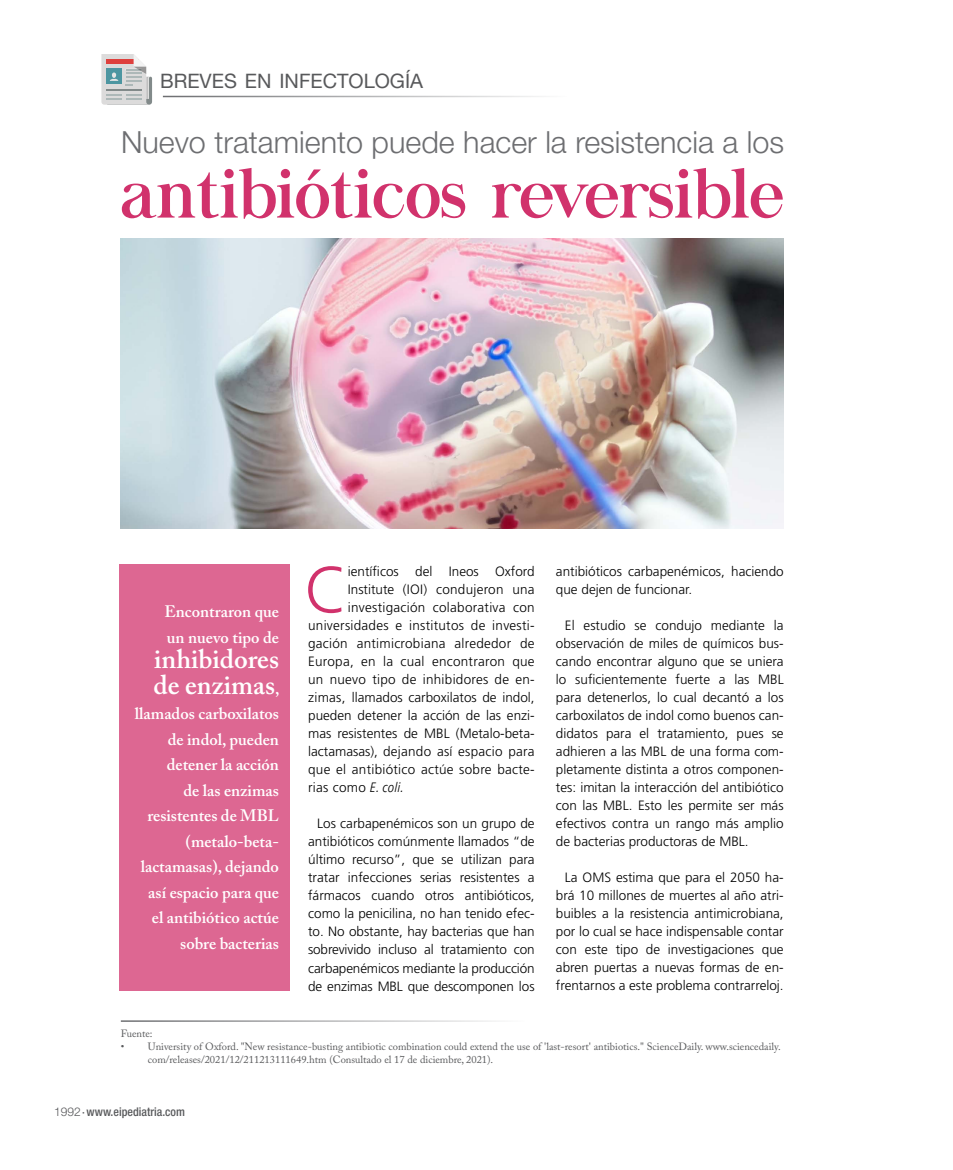
<style>
.page{position:relative;width:953px;height:1170px;background:#fff}
.page>*{position:absolute;margin:0;border:0;box-sizing:border-box;transform-origin:0 0}
.t1{font:67.2px "Chapaza";color:#d1326c}
.t2{font:300 65.1px "Frutiger LT Std";color:#d1326c}
.t3{font:300 30.45px "Helvetica Neue LT Std";color:#6d6e71}
.t4{font:600 27px/25.5px "Adobe Caslon Pro";color:#fff}
.t5{font:19.95px "Helvetica Neue LT Std";color:#58595b}
.t6{font:600 16.5px/25.5px "Adobe Caslon Pro";color:#fff}
.t7{font:300 13.5px/18px "Frutiger LT Std";color:#000;text-align:justify}
.t8{font:300 13.5px "Frutiger LT Std";letter-spacing:.02em;color:#000}
.t9{font:500 condensed 12px "Helvetica Neue LT Std";color:#58595b}
.t10{font:10.5px/12.6px "Adobe Caslon Pro";color:#58595b}
.s1{font-size:16.5px}
.s2{font-family:"Frutiger LTW04 48 Light Cond It";font-weight:400}
.s3{font-weight:300;font-stretch:normal}
.s4{font-family:"Minion Pro";font-weight:400;font-stretch:normal}
</style>
<div class="page">
<div style="left:119px;top:563px;width:171px;height:427px;background:#dd6792"></div>
<img style="left:121px;top:238px;width:662px;height:290px">
<hr style="left:121px;top:1020px;width:404px;height:1px;background:#6d6e71">
<svg style="left:101px;top:54px;width:51px;height:51px;background:#c7c6c7"></svg>
<hr style="left:163px;top:96px;width:404px;height:1px;background:#6d6e71">
<h3 class="t5" style="left:160px;top:69px;width:264px">BREVES EN INFECTOLOGÍA</h3>
<h3 class="t3" style="left:121px;top:123px;width:664px">Nuevo tratamiento puede hacer la resistencia a los</h3>
<h1 class="t1" style="left:121px;top:155px;width:664px">antibióticos reversible</h1>
<p class="t6" style="left:164px;top:598px;width:116px">Encontraron que un nuevo tipo de</p>
<h3 class="t4" style="left:153px;top:646px;width:127px">inhibidores de enzimas<span class="s1">,</span></h3>
<p class="t6" style="left:135px;top:700px;width:146px;text-align:right">llamados carboxilatos de indol, pueden detener la acción<br>de las enzimas resistentes de MBL (metalo-beta&shy;lactamasas), dejando así espacio para que el antibiótico actúe sobre bacterias</p>
<h2 class="t2" style="left:304px;top:553px;width:45px">C</h2>
<p class="t7" style="left:348px;top:563px;width:188px">ientíficos del Ineos Oxford</p>
<p class="t8" style="left:348px;top:582px;width:188px">Institute (IOI) condujeron una</p>
<p class="t8" style="left:348px;top:600px;width:188px">investigación colaborativa con</p>
<p class="t8" style="left:308px;top:618px;width:228px">universidades e institutos de investi-</p>
<p class="t8" style="left:308px;top:636px;width:228px">gación antimicrobiana alrededor de</p>
<p class="t8" style="left:308px;top:654px;width:228px">Europa, en la cual encontraron que</p>
<p class="t8" style="left:308px;top:672px;width:228px">un nuevo tipo de inhibidores de en-</p>
<p class="t7" style="left:308px;top:689px;width:228px">zimas, llamados carboxilatos de indol,</p>
<p class="t7" style="left:308px;top:707px;width:228px">pueden detener la acción de las enzi-</p>
<p class="t7" style="left:308px;top:724px;width:228px">mas resistentes de MBL (Metalo-beta-</p>
<p class="t8" style="left:308px;top:744px;width:228px">lactamasas), dejando así espacio para</p>
<p class="t8" style="left:308px;top:762px;width:228px">que el antibiótico actúe sobre bacte-</p>
<p class="t8" style="left:308px;top:780px;width:97px">rias como <span class="s2">E. coli.</span></p>
<p class="t7" style="left:308px;top:814px;width:228px;text-indent:9px">Los carbapenémicos son un grupo de antibióticos comúnmente llamados “de último recurso”, que se utilizan para tratar infecciones serias resistentes a fármacos cuando otros antibióticos, como la penicilina, no han tenido efec&shy;to. No obstante, hay bacterias que han sobrevivido incluso al tratamiento con carbapenémicos mediante la producción de enzimas MBL que descomponen los</p>
<p class="t7" style="left:556px;top:562px;width:229px">antibióticos carbapenémicos, haciendo que dejen de funcionar.</p>
<p class="t7" style="left:556px;top:616px;width:229px;text-indent:9px">El estudio se condujo mediante la observación de miles de químicos bus&shy;cando encontrar alguno que se uniera lo suficientemente fuerte a las MBL para detenerlos, lo cual decantó a los carboxilatos de indol como buenos can&shy;didatos para el tratamiento, pues se adhieren a las MBL de una forma com&shy;pletamente distinta a otros componen&shy;tes: imitan la interacción del antibiótico con las MBL. Esto les permite ser más efectivos contra un rango más amplio de bacterias productoras de MBL.</p>
<p class="t7" style="left:556px;top:868px;width:229px;text-indent:9px">La OMS estima que para el 2050 ha&shy;brá 10 millones de muertes al año atri&shy;buibles a la resistencia antimicrobiana, por lo cual se hace indispensable contar con este tipo de investigaciones que abren puertas a nuevas formas de en&shy;frentarnos a este problema contrarreloj.</p>
<p class="t10" style="left:121px;top:1027px;width:33px">Fuente:</p>
<p class="t10" style="left:148px;top:1039px;width:634px;text-indent:-27px">• University of Oxford. "New resistance-busting antibiotic combination could extend the use of 'last-resort' antibiotics." ScienceDaily. www.sciencedaily. com/releases/2021/12/211213111649.htm (Consultado el 17 de diciembre, 2021).</p>
<p class="t9" style="left:54px;top:1104px;width:132px"><span class="s3">1992</span><span class="s4">·</span> www.eipediatria.com</p>
</div>
